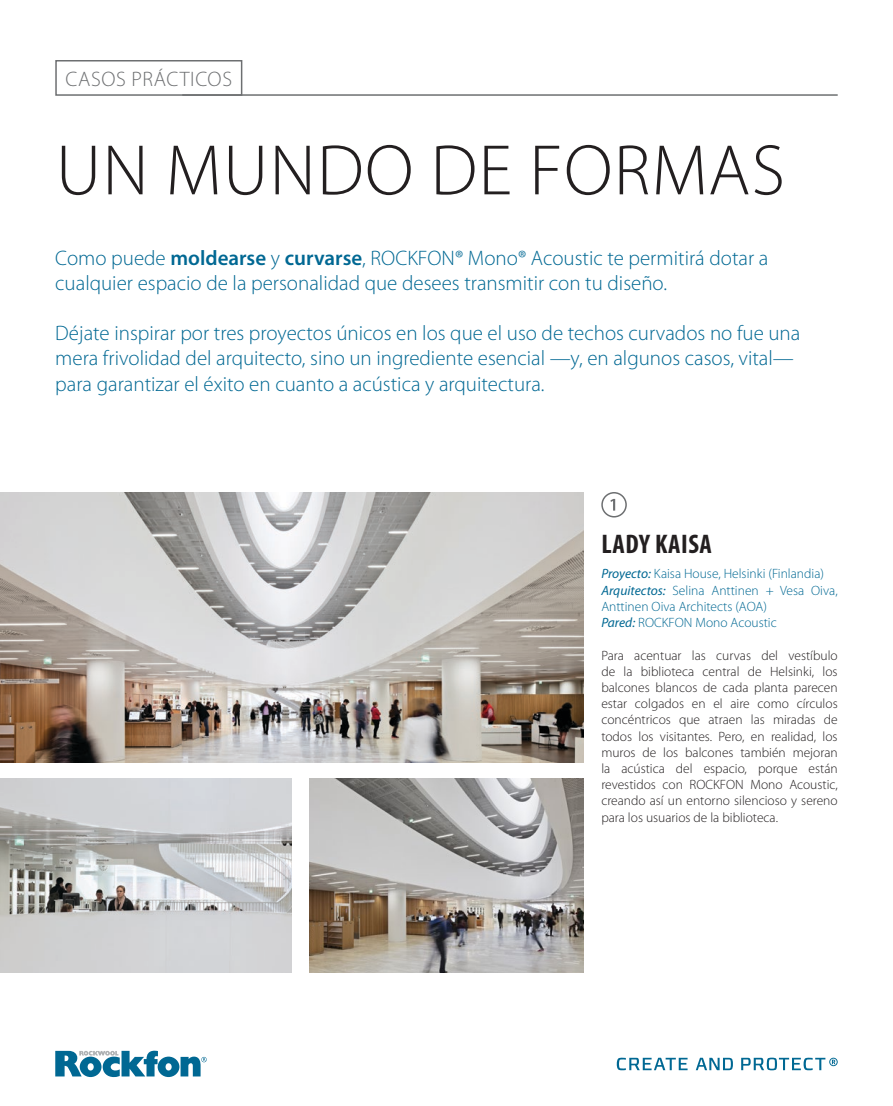
<style>
.page{position:relative;width:893px;height:1106px;background:#fff}
.page>*{position:absolute;margin:0;border:0;box-sizing:border-box;transform-origin:0 0}
.t1{font:300 72px "Myriad Pro";letter-spacing:.02em;color:#231f20}
.t2{font:700 condensed 27px "Myriad Pro";letter-spacing:.02em;color:#231f20}
.t3{font:300 21px/25.2px "Myriad Pro";color:#006893}
.t4{font:300 21px "Myriad Pro";letter-spacing:.03em;color:#6d6f71}
.t5{font:300 13.5px/16.2px "Myriad Pro";color:#231f20;text-align:justify}
.t6{font:300 13.5px/16.2px "Myriad Pro";color:#006893}
.s1{font-weight:600}
.s2{font-weight:400;font-style:italic}
</style>
<div class="page">
<img style="left:0;top:492px;width:583px;height:270px">
<img style="left:0;top:778px;width:292px;height:194px">
<img style="left:310px;top:778px;width:273px;height:194px">
<svg style="left:696px;top:1057px;width:37px;height:13px"></svg>
<svg style="left:741px;top:1057px;width:97px;height:13px"></svg>
<svg style="left:617px;top:1057px;width:71px;height:13px"></svg>
<svg style="left:55px;top:1050px;width:152px;height:27px"></svg>
<div style="left:601px;top:492px;width:26px;height:25px;border:2px solid #6d6f71;border-radius:50%"></div>
<svg style="left:610px;top:499px;width:5px;height:11px"></svg>
<div style="left:55px;top:60px;width:187px;height:36px;border:2px solid #6d6f71"></div>
<hr style="left:182px;top:94px;width:656px;height:2px;background:#6d6f71">
<h3 class="t4" style="left:66px;top:66px;width:168px">CASOS PRÁCTICOS</h3>
<h1 class="t1" style="left:56px;top:127px;width:730px">UN MUNDO DE FORMAS</h1>
<h3 class="t3" style="left:55px;top:245px;width:715px">Como puede <span class="s1">moldearse</span> y <span class="s1">curvarse</span>, ROCKFON® Mono® Acoustic te permitirá dotar a cualquier espacio de la personalidad que desees transmitir con tu diseño.</h3>
<p class="t3" style="left:55px;top:320px;width:747px">Déjate inspirar por tres proyectos únicos en los que el uso de techos curvados no fue una mera frivolidad del arquitecto, sino un ingrediente esencial —y, en algunos casos, vital— para garantizar el éxito en cuanto a acústica y arquitectura.</p>
<h2 class="t2" style="left:602px;top:527px;width:112px">LADY KAISA</h2>
<p class="t6" style="left:601px;top:566px;width:238px"><span class="s2">Proyecto:</span> Kaisa House, Helsinki (Finlandia)<br><span class="s2">Arquitectos:</span> Selina Anttinen + Vesa Oiva, Anttinen Oiva Architects (AOA)<br><span class="s2">Pared:</span> ROCKFON Mono Acoustic</p>
<p class="t5" style="left:601px;top:647px;width:238px">Para acentuar las curvas del vestíbulo de la biblioteca central de Helsinki, los balcones blancos de cada planta parecen estar colgados en el aire como círculos concéntricos que atraen las miradas de todos los visitantes. Pero, en realidad, los muros de los balcones también mejoran la acústica del espacio, porque están revestidos con ROCKFON Mono Acoustic, creando así un entorno silencioso y sereno para los usuarios de la biblioteca.</p>
</div>
